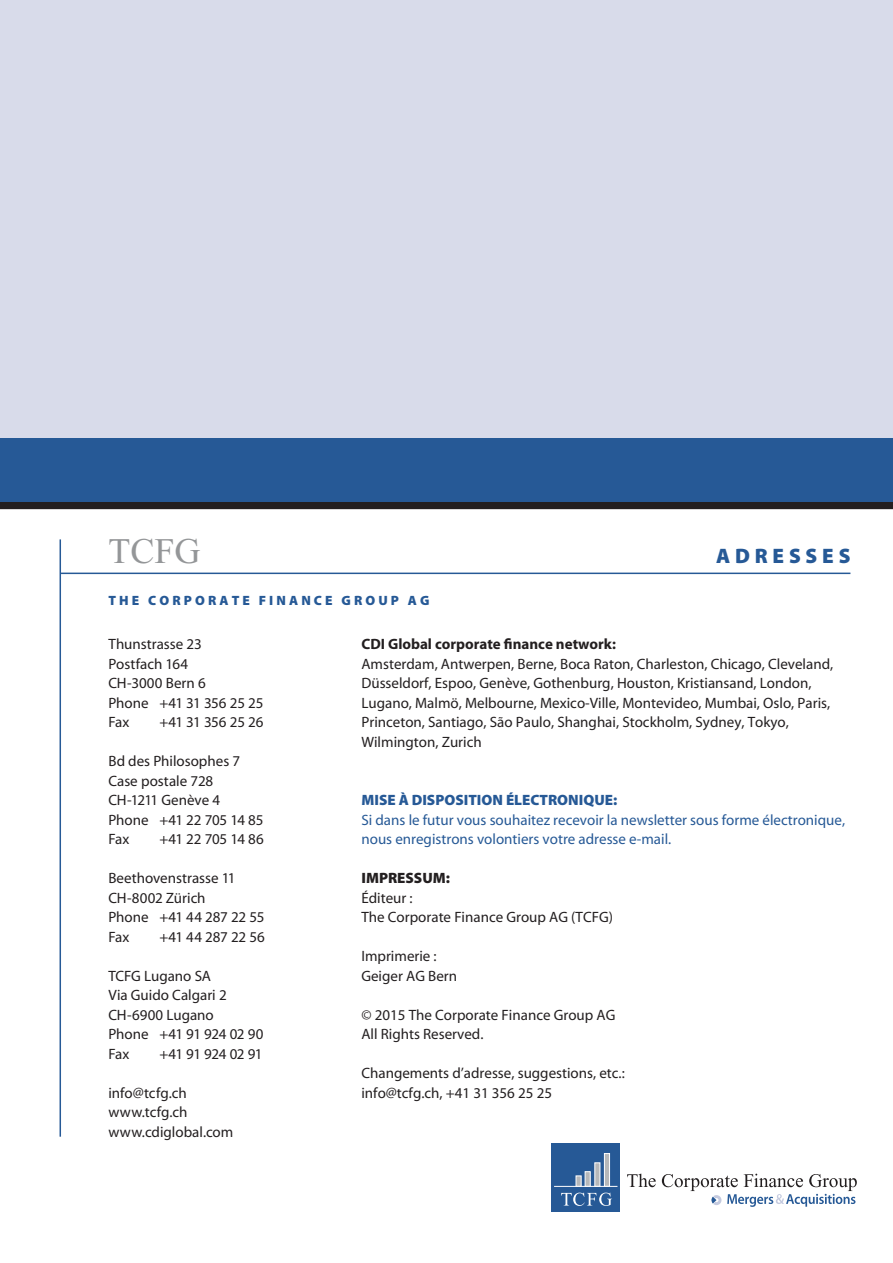
<style>
.page{position:relative;width:893px;height:1263px;background:#fff}
.page>*{position:absolute;margin:0;border:0;box-sizing:border-box;transform-origin:0 0}
.t1{font:36px "Times New Roman";color:#949698}
.t2{font:800 21px "Myriadfrom MM";letter-spacing:.23em;color:#265996}
.t3{font:15px/19.5px "Myriadfrom MM";color:#231f20}
.t4{font:15px/19.5px "Myriadfrom MM";color:#265996}
.t5{font:700 15px "Myriadfrom MM";color:#231f20}
.t6{font:800 15px "Myriadfrom MM";color:#265996}
.t7{font:15px "Myriadfrom MM";letter-spacing:-.025em;color:#231f20}
.t8{font:15px "Myriadfrom MM";letter-spacing:-.035em;color:#231f20}
.t9{font:800 15px "Myriadfrom MM";color:#231f20}
.t10{font:800 13.5px "Myriadfrom MM";letter-spacing:.23em;color:#265996}
</style>
<div class="page">
<div style="left:0;top:502px;width:893px;height:7px;background:#231f20"></div>
<div style="left:0;top:0;width:893px;height:502px;background:#d8dbea"></div>
<div style="left:0;top:438px;width:893px;height:64px;background:#265996"></div>
<hr style="left:61px;top:573px;width:789px;height:1px;background:#265996">
<div style="left:551px;top:1143px;width:69px;height:69px;background:#265996"></div>
<svg style="left:576px;top:1175px;width:5px;height:11px"></svg>
<svg style="left:585px;top:1171px;width:6px;height:15px"></svg>
<svg style="left:594px;top:1162px;width:6px;height:24px"></svg>
<svg style="left:604px;top:1153px;width:6px;height:33px"></svg>
<hr style="left:554px;top:1186px;width:63px;height:1px;background:#fff">
<svg style="left:561px;top:1192px;width:51px;height:14px"></svg>
<svg style="left:627px;top:1174px;width:29px;height:13px"></svg>
<svg style="left:662px;top:1174px;width:195px;height:33px"></svg>
<hr style="left:60px;top:539px;width:1px;height:598px;background:#265996">
<h1 class="t1" style="left:108px;top:532px;width:94px">TCFG</h1>
<h2 class="t2" style="left:716px;top:545px;width:136px">ADRESSES</h2>
<p class="t10" style="left:108px;top:594px;width:323px">THE CORPORATE FINANCE GROUP AG</p>
<p class="t5" style="left:361px;top:636px;width:256px">CDI Global corporate finance network:</p>
<p class="t3" style="left:361px;top:654px;width:473px">Amsterdam, Antwerpen, Berne, Boca Raton, Charleston, Chicago, Cleveland, Düsseldorf, Espoo, Genève, Gothenburg, Houston, Kristiansand, London, Lugano, Malmö, Melbourne, Mexico-Ville, Montevideo, Mumbai, Oslo, Paris, Princeton, Santiago, São Paulo, Shanghai, Stockholm, Sydney, Tokyo, Wilmington, Zurich</p>
<p class="t3" style="left:108px;top:635px;width:157px">Thunstrasse 23<br>Postfach 164<br>CH-3000 Bern 6<br>Phone +41 31 356 25 25<br>Fax</p>
<p class="t7" style="left:159px;top:715px;width:105px">+41 31 356 25 26</p>
<p class="t3" style="left:108px;top:752px;width:156px">Bd des Philosophes 7<br>Case postale 728<br>CH-1211 Genève 4<br>Phone +41 22 705 14 85<br>Fax</p>
<p class="t6" style="left:361px;top:792px;width:257px">MISE À DISPOSITION ÉLECTRONIQUE:</p>
<p class="t4" style="left:361px;top:810px;width:485px">Si dans le futur vous souhaitez recevoir la newsletter sous forme électronique, nous enregistrons volontiers votre adresse e-mail.</p>
<p class="t9" style="left:361px;top:870px;width:90px">IMPRESSUM:</p>
<p class="t3" style="left:361px;top:888px;width:253px">Éditeur :<br>The Corporate Finance Group AG (TCFG)</p>
<p class="t3" style="left:361px;top:947px;width:97px">Imprimerie :<br>Geiger AG Bern</p>
<p class="t3" style="left:361px;top:1005px;width:255px">© 2015 The Corporate Finance Group AG<br>All Rights Reserved.</p>
<p class="t3" style="left:361px;top:1064px;width:265px">Changements d’adresse, suggestions, etc.: info@tcfg.ch, +41 31 356 25 25</p>
<p class="t3" style="left:159px;top:830px;width:106px">+41 22 705 14 86</p>
<p class="t3" style="left:108px;top:869px;width:157px">Beethovenstrasse 11<br>CH-8002 Zürich<br>Phone +41 44 287 22 55<br>Fax</p>
<p class="t3" style="left:159px;top:927px;width:107px">+41 44 287 22 56</p>
<p class="t3" style="left:108px;top:966px;width:156px">TCFG Lugano SA<br>Via Guido Calgari 2<br>CH-6900 Lugano<br>Phone +41 91 924 02 90<br>Fax</p>
<p class="t8" style="left:159px;top:1046px;width:105px">+41 91 924 02 91</p>
<p class="t3" style="left:108px;top:1083px;width:126px">info@tcfg.ch www.tcfg.ch www.cdiglobal.com</p>
</div>
